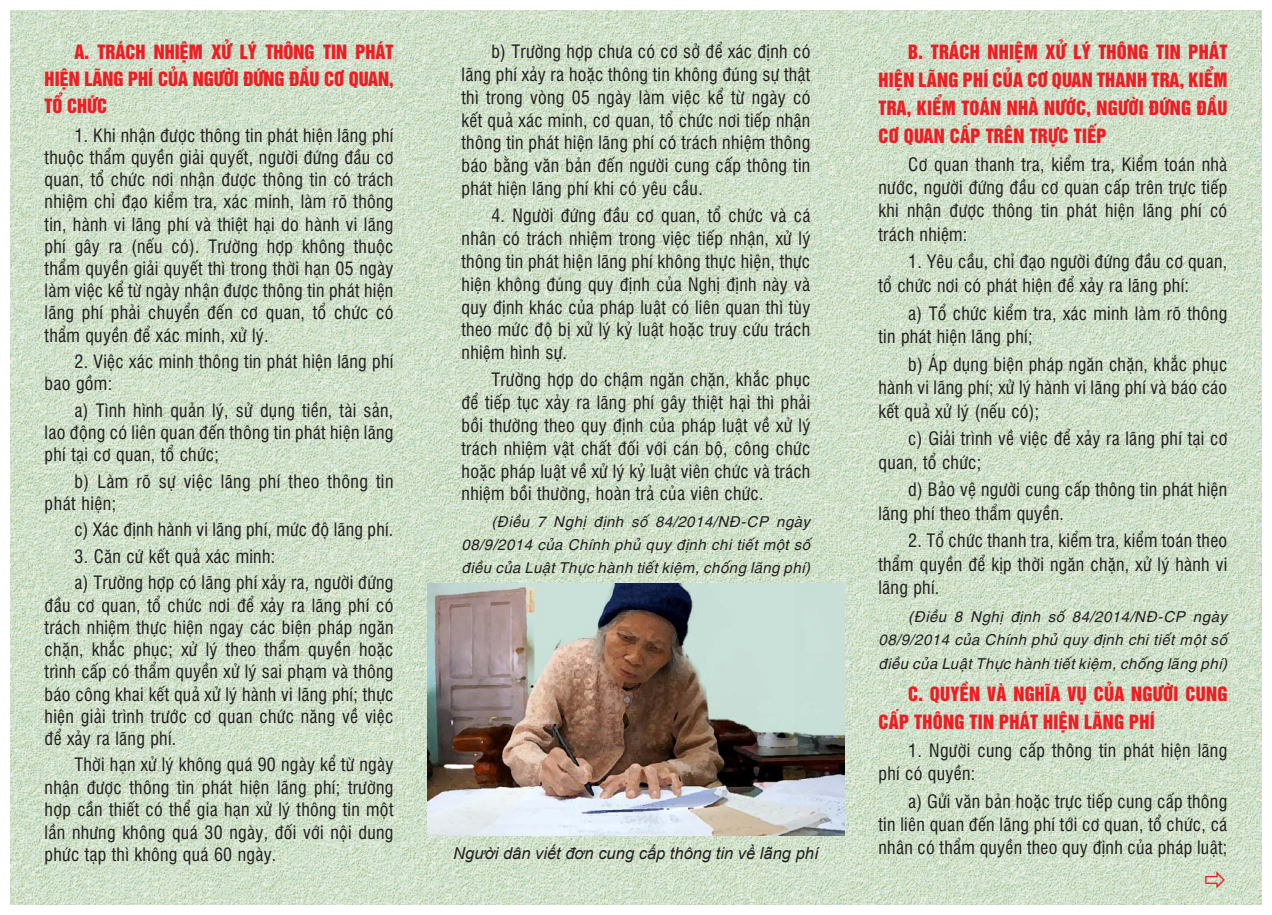
<style>
.page{position:relative;width:1272px;height:915px;background:#fff}
.page>*{position:absolute;margin:0;border:0;box-sizing:border-box;transform-origin:0 0}
.Normal__Web{font:18px/22.2px "UTM Swiss Condensed";letter-spacing:.015em;color:#231f20;text-align:justify}
.Normal__Web-2{font:18px/27.9px "UTM Helvet Ins";letter-spacing:.015em;color:#ee1d23;text-align:justify}
.t1{font:italic 16.5px "Arial";color:#231f20}
.Normal__Web-3{font:italic 15px/22.8px "UTM Helve";letter-spacing:.005em;color:#231f20;text-align:justify}
</style>
<div class="page">
<img style="left:11px;top:11px;width:1250px;height:893px">
<img style="left:427px;top:583px;width:417px;height:252px">
<svg style="left:1205px;top:871px;width:19px;height:17px"></svg>
<p class="Normal__Web-2" style="left:45px;top:37px;width:350px;line-height:27px;text-indent:30px">A. TRÁCH NHIỆM XỬ LÝ THÔNG TIN PHÁT HIỆN LÃNG PHÍ CỦA NGƯỜI ĐỨNG ĐẦU CƠ QUAN, TỔ CHỨC</p>
<p class="Normal__Web" style="left:45px;top:123px;width:350px;text-indent:30px">1. Khi nhận được thông tin phát hiện lãng phí thuộc thẩm quyền giải quyết, người đứng đầu cơ quan, tổ chức nơi nhận được thông tin có trách nhiệm chỉ đạo kiểm tra, xác minh, làm rõ thông tin, hành vi lãng phí và thiệt hại do hành vi lãng phí gây ra (nếu có). Trường hợp không thuộc thẩm quyền giải quyết thì trong thời hạn 05 ngày làm việc kể từ ngày nhận được thông tin phát hiện lãng phí phải chuyển đến cơ quan, tổ chức có thẩm quyền để xác minh, xử lý.</p>
<p class="Normal__Web" style="left:45px;top:349px;width:350px;text-indent:30px">2. Việc xác minh thông tin phát hiện lãng phí bao gồm:</p>
<p class="Normal__Web" style="left:45px;top:397px;width:350px;text-indent:30px">a) Tình hình quản lý, sử dụng tiền, tài sản, lao động có liên quan đến thông tin phát hiện lãng phí tại cơ quan, tổ chức;</p>
<p class="Normal__Web" style="left:45px;top:468px;width:350px;text-indent:30px">b) Làm rõ sự việc lãng phí theo thông tin phát hiện;</p>
<p class="Normal__Web" style="left:74px;top:517px;width:320px">c) Xác định hành vi lãng phí, mức độ lãng phí.</p>
<p class="Normal__Web" style="left:74px;top:543px;width:202px">3. Căn cứ kết quả xác minh:</p>
<p class="Normal__Web" style="left:45px;top:570px;width:350px;text-indent:30px">a) Trường hợp có lãng phí xảy ra, người đứng đầu cơ quan, tổ chức nơi để xảy ra lãng phí có trách nhiệm thực hiện ngay các biện pháp ngăn chặn, khắc phục; xử lý theo thẩm quyền hoặc trình cấp có thẩm quyền xử lý sai phạm và thông báo công khai kết quả xử lý hành vi lãng phí; thực hiện giải trình trước cơ quan chức năng về việc để xảy ra lãng phí.</p>
<p class="Normal__Web" style="left:45px;top:752px;width:350px;text-indent:30px">Thời hạn xử lý không quá 90 ngày kể từ ngày nhận được thông tin phát hiện lãng phí; trường hợp cần thiết có thể gia hạn xử lý thông tin một lần nhưng không quá 30 ngày, đối với nội dung phức tạp thì không quá 60 ngày.</p>
<p class="Normal__Web" style="left:461px;top:39px;width:350px;line-height:22.8px;text-indent:30px">b) Trường hợp chưa có cơ sở để xác định có lãng phí xảy ra hoặc thông tin không đúng sự thật thì trong vòng 05 ngày làm việc kể từ ngày có kết quả xác minh, cơ quan, tổ chức nơi tiếp nhận thông tin phát hiện lãng phí có trách nhiệm thông báo bằng văn bản đến người cung cấp thông tin phát hiện lãng phí khi có yêu cầu.</p>
<p class="Normal__Web" style="left:461px;top:203px;width:350px;line-height:22.8px;text-indent:30px">4. Người đứng đầu cơ quan, tổ chức và cá nhân có trách nhiệm trong việc tiếp nhận, xử lý thông tin phát hiện lãng phí không thực hiện, thực hiện không đúng quy định của Nghị định này và quy định khác của pháp luật có liên quan thì tùy theo mức độ bị xử lý kỷ luật hoặc truy cứu trách nhiệm hình sự.</p>
<p class="Normal__Web" style="left:461px;top:367px;width:350px;line-height:22.8px;text-indent:30px">Trường hợp do chậm ngăn chặn, khắc phục để tiếp tục xảy ra lãng phí gây thiệt hại thì phải bồi thường theo quy định của pháp luật về xử lý trách nhiệm vật chất đối với cán bộ, công chức hoặc pháp luật về xử lý kỷ luật viên chức và trách nhiệm bồi thường, hoàn trả của viên chức.</p>
<p class="Normal__Web-3" style="left:461px;top:509px;width:350px;text-indent:30px">(Điều 7 Nghị định số 84/2014/NĐ-CP ngày 08/9/2014 của Chính phủ quy định chi tiết một số điều của Luật Thực hành tiết kiệm, chống lãng phí)</p>
<p class="t1" style="left:453px;top:842px;width:367px">Người dân viết đơn cung cấp thông tin về lãng phí</p>
<p class="Normal__Web-2" style="left:878px;top:37px;width:350px;text-indent:30px">B. TRÁCH NHIỆM XỬ LÝ THÔNG TIN PHÁT HIỆN LÃNG PHÍ CỦA CƠ QUAN THANH TRA, KIỂM TRA, KIỂM TOÁN NHÀ NƯỚC, NGƯỜI ĐỨNG ĐẦU CƠ QUAN CẤP TRÊN TRỰC TIẾP</p>
<p class="Normal__Web" style="left:878px;top:151px;width:350px;line-height:23.4px;text-indent:30px">Cơ quan thanh tra, kiểm tra, Kiểm toán nhà nước, người đứng đầu cơ quan cấp trên trực tiếp khi nhận được thông tin phát hiện lãng phí có trách nhiệm:</p>
<p class="Normal__Web" style="left:878px;top:249px;width:350px;line-height:23.4px;text-indent:30px">1. Yêu cầu, chỉ đạo người đứng đầu cơ quan, tổ chức nơi có phát hiện để xảy ra lãng phí:</p>
<p class="Normal__Web" style="left:878px;top:300px;width:350px;line-height:23.4px;text-indent:30px">a) Tổ chức kiểm tra, xác minh làm rõ thông tin phát hiện lãng phí;</p>
<p class="Normal__Web" style="left:878px;top:351px;width:350px;line-height:23.4px;text-indent:30px">b) Áp dụng biện pháp ngăn chặn, khắc phục hành vi lãng phí; xử lý hành vi lãng phí và báo cáo kết quả xử lý (nếu có);</p>
<p class="Normal__Web" style="left:878px;top:425px;width:350px;line-height:23.4px;text-indent:30px">c) Giải trình về việc để xảy ra lãng phí tại cơ quan, tổ chức;</p>
<p class="Normal__Web" style="left:878px;top:476px;width:350px;line-height:23.4px;text-indent:30px">d) Bảo vệ người cung cấp thông tin phát hiện lãng phí theo thẩm quyền.</p>
<p class="Normal__Web" style="left:878px;top:527px;width:350px;line-height:23.4px;text-indent:30px">2. Tổ chức thanh tra, kiểm tra, kiểm toán theo thẩm quyền để kịp thời ngăn chặn, xử lý hành vi lãng phí.</p>
<p class="Normal__Web-3" style="left:878px;top:603px;width:350px;line-height:23.4px;text-indent:30px">(Điều 8 Nghị định số 84/2014/NĐ-CP ngày 08/9/2014 của Chính phủ quy định chi tiết một số điều của Luật Thực hành tiết kiệm, chống lãng phí)</p>
<p class="Normal__Web-2" style="left:878px;top:678px;width:350px;text-indent:30px">C. QUYỀN VÀ NGHĨA VỤ CỦA NGƯỜI CUNG<br>CẤP THÔNG TIN PHÁT HIỆN LÃNG PHÍ</p>
<p class="Normal__Web" style="left:878px;top:736px;width:350px;line-height:23.4px;text-indent:30px">1. Người cung cấp thông tin phát hiện lãng phí có quyền:</p>
<p class="Normal__Web" style="left:878px;top:787px;width:350px;line-height:23.4px;text-indent:30px">a) Gửi văn bản hoặc trực tiếp cung cấp thông tin liên quan đến lãng phí tới cơ quan, tổ chức, cá nhân có thẩm quyền theo quy định của pháp luật;</p>
</div>
